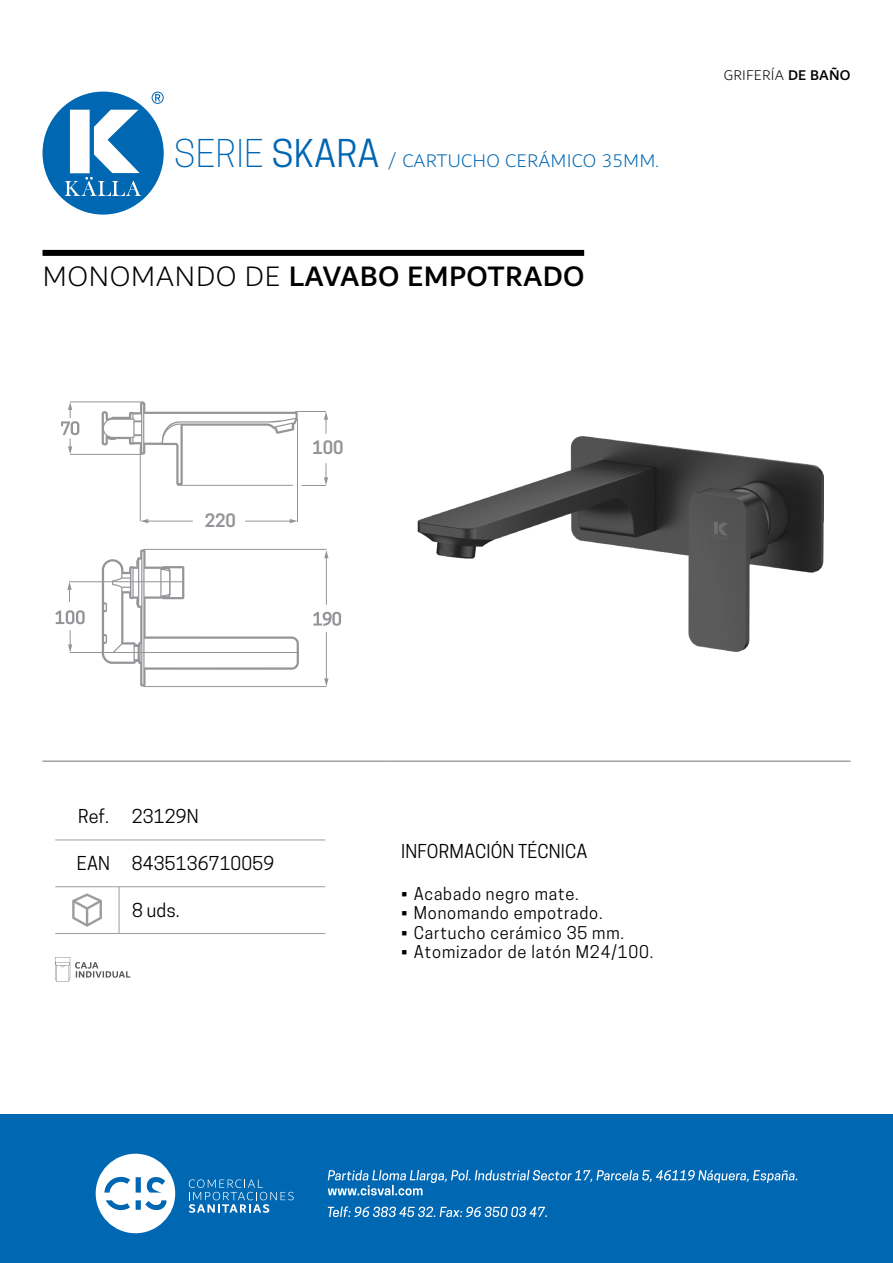
<style>
.page{position:relative;width:893px;height:1263px;background:#fff}
.page>*{position:absolute;margin:0;border:0;box-sizing:border-box;transform-origin:0 0}
.t1{font:500 30px "Dubai";letter-spacing:.01em;color:#000}
.t2{font:300 19.5px "Dubai";letter-spacing:.01em;color:#0067b2}
.t3{font:18px "Cooper Hewitt";letter-spacing:.01em;color:#000}
.t4{font:600 17.4px "Cooper Hewitt";color:#939598}
.t5{font:16.5px "Cooper Hewitt";letter-spacing:.05em;color:#000}
.t6{font:300 15px "Dubai";letter-spacing:.01em;color:#000}
.s1{font-family:"Cooper Hewitt";font-size:36px}
.s2{font-family:"Cooper Hewitt";font-weight:400;font-size:36px}
.s3{font-weight:300}
.s4{font-weight:500}
</style>
<div class="page">
<div style="left:0;top:1114px;width:893px;height:149px;background:#0067b2"></div>
<svg style="left:189px;top:1179px;width:105px;height:34px"></svg>
<svg style="left:96px;top:1154px;width:79px;height:79px"></svg>
<svg style="left:328px;top:1170px;width:469px;height:25px"></svg>
<svg style="left:328px;top:1206px;width:219px;height:11px"></svg>
<svg style="left:43px;top:92px;width:121px;height:123px"></svg>
<hr style="left:43px;top:761px;width:127px;height:1px;background:#9d9d9c">
<hr style="left:170px;top:761px;width:218px;height:1px;background:#9d9d9c">
<hr style="left:388px;top:761px;width:462px;height:1px;background:#9d9d9c">
<div style="left:43px;top:250px;width:541px;height:6px;background:#000"></div>
<svg style="left:102px;top:549px;width:197px;height:137px"></svg>
<svg style="left:313px;top:612px;width:28px;height:14px"></svg>
<svg style="left:324px;top:550px;width:5px;height:55px"></svg>
<svg style="left:324px;top:632px;width:5px;height:54px"></svg>
<hr style="left:143px;top:549px;width:183px;height:1px;background:#939598">
<hr style="left:143px;top:686px;width:183px;height:1px;background:#939598">
<hr style="left:69px;top:581px;width:114px;height:1px;background:#939598">
<hr style="left:70px;top:652px;width:227px;height:1px;background:#939598">
<svg style="left:67px;top:582px;width:5px;height:20px"></svg>
<svg style="left:68px;top:630px;width:4px;height:22px"></svg>
<svg style="left:55px;top:610px;width:30px;height:14px"></svg>
<svg style="left:140px;top:519px;width:53px;height:4px"></svg>
<hr style="left:140px;top:446px;width:1px;height:75px;background:#939598">
<hr style="left:297px;top:419px;width:1px;height:102px;background:#939598">
<svg style="left:245px;top:519px;width:53px;height:4px"></svg>
<svg style="left:102px;top:402px;width:226px;height:84px"></svg>
<hr style="left:70px;top:454px;width:72px;height:1px;background:#939598">
<hr style="left:70px;top:402px;width:73px;height:1px;background:#939598">
<svg style="left:61px;top:402px;width:18px;height:52px"></svg>
<img style="left:417px;top:437px;width:406px;height:215px">
<hr style="left:55px;top:840px;width:64px;height:1px;background:#9d9d9c">
<hr style="left:119px;top:840px;width:206px;height:1px;background:#9d9d9c">
<hr style="left:55px;top:886px;width:64px;height:1px;background:#9d9d9c">
<hr style="left:119px;top:886px;width:206px;height:1px;background:#9d9d9c">
<hr style="left:119px;top:887px;width:1px;height:46px;background:#9d9d9c">
<hr style="left:55px;top:933px;width:64px;height:1px;background:#9d9d9c">
<hr style="left:119px;top:933px;width:206px;height:1px;background:#9d9d9c">
<svg style="left:72px;top:893px;width:30px;height:34px"></svg>
<svg style="left:55px;top:957px;width:75px;height:24px"></svg>
<h1 class="t2" style="left:174px;top:145px;width:486px"><span class="s1">SERIE</span> <span class="s2">SKARA</span> / CARTUCHO CERÁMICO 35MM.</h1>
<h2 class="t1" style="left:43px;top:258px;width:543px"><span class="s3">MONOMANDO DE</span> LAVABO EMPOTRADO</h2>
<p class="t4" style="left:205px;top:510px;width:33px">220</p>
<p class="t4" style="left:312px;top:437px;width:33px">100</p>
<p class="t6" style="left:724px;top:64px;width:128px">GRIFERÍA <span class="s4">DE BAÑO</span></p>
<p class="t3" style="left:78px;top:806px;width:32px">Ref.</p>
<p class="t3" style="left:132px;top:806px;width:68px">23129N</p>
<p class="t3" style="left:77px;top:853px;width:35px">EAN</p>
<p class="t3" style="left:132px;top:853px;width:144px">8435136710059</p>
<p class="t3" style="left:132px;top:899px;width:49px">8 uds.</p>
<p class="t3" style="left:401px;top:841px;width:188px">INFORMACIÓN TÉCNICA</p>
<p class="t5" style="left:401px;top:884px;width:179px">• Acabado negro mate.</p>
<p class="t5" style="left:401px;top:903px;width:203px">• Monomando empotrado.</p>
<p class="t5" style="left:401px;top:923px;width:224px">• Cartucho cerámico 35 mm.</p>
<p class="t5" style="left:401px;top:942px;width:254px">• Atomizador de latón M24/100.</p>
</div>
